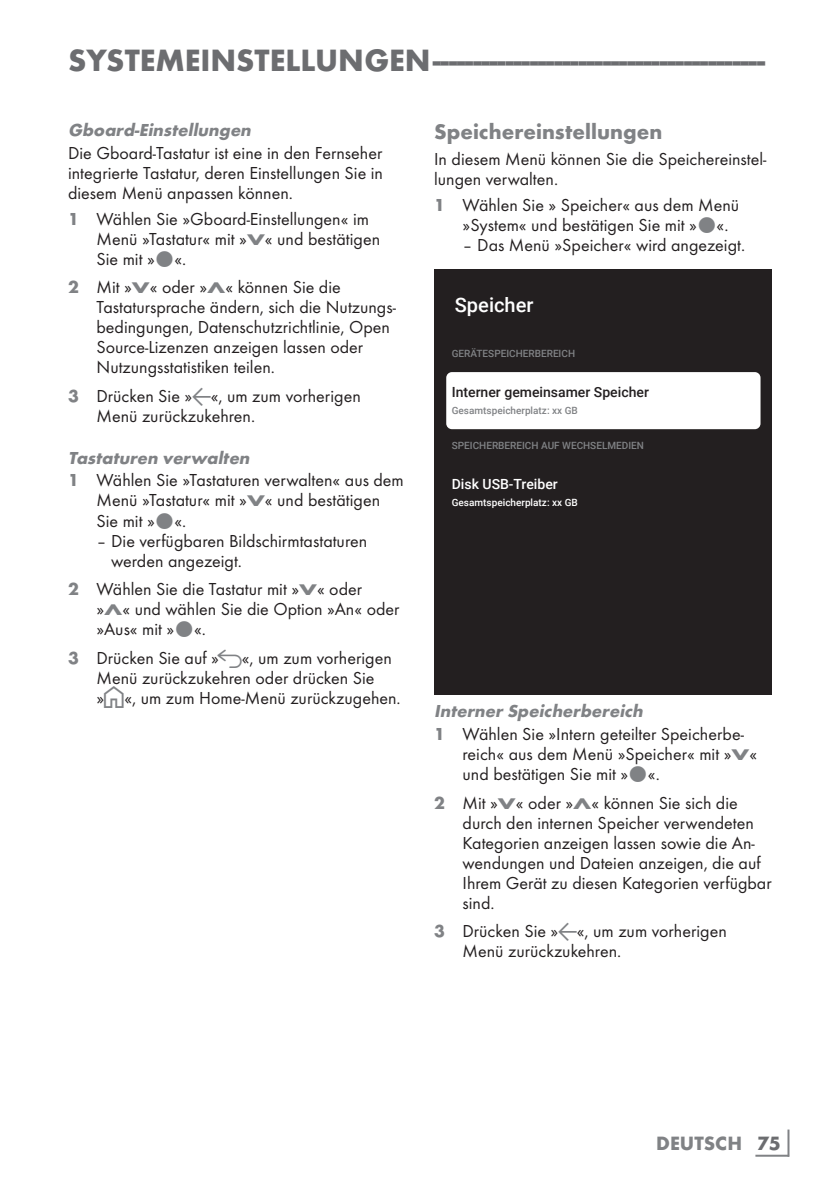
<style>
.page{position:relative;width:840px;height:1191px;background:#fff}
.page>*{position:absolute;margin:0;border:0;box-sizing:border-box;transform-origin:0 0}
.t1{font:700 32px "Futura TOT";color:#6c6d70}
.t2{font:700 22px "Futura TOT";color:#808285}
.t3{font:700 20px "Futura TOT";color:#808285}
.t4{font:500 20px "Roboto";color:#fff}
.t5{font:18px/20px "Futura TOT Boo";color:#231f20}
.t6{font:italic 700 18px "Futura TOT";color:#808285}
.t7{font:500 14px "Roboto";color:#231f20}
.t8{font:500 14px "Roboto";color:#fff}
.t9{font:500 10px "Roboto";color:#808285}
.t10{font:500 10px "Roboto";color:#fff}
.s1{font-family:"Futura TOT";font-weight:700;color:#808285}
.s2{font-family:"Futura TOT";font-weight:700;font-size:16px;color:#808285}
.s3{font-family:"Arcelik TS9 Android";font-size:20px;color:#808285}
.s4{font-family:"Arcelik TS9 Android";font-size:24px;color:#808285}
.s5{color:#6c6d70}
</style>
<div class="page">
<hr style="left:787px;top:1129px;width:2px;height:27px;background:#808285">
<hr style="left:755px;top:1154px;width:33px;height:2px;background:#808285">
<div style="left:434px;top:269px;width:337px;height:425px;background:#231f20"></div>
<div style="left:446px;top:372px;width:314px;height:57px;background:#fff;border-radius:6px"></div>
<h1 class="t1" style="left:68px;top:40px;width:698px">SYSTEMEINSTELLUNGEN------------------------------------------</h1>
<p class="t6" style="left:68px;top:119px;width:188px">Gboard-Einstellungen</p>
<p class="t5" style="left:68px;top:143px;width:316px;text-align:justify">Die Gboard-Tastatur ist eine in den Fernseher integrierte Tastatur, deren Einstellungen Sie in diesem Menü anpassen können.</p>
<p class="t5" style="left:96px;top:209px;width:285px;text-indent:-28px"><span class="s1">1</span> Wählen Sie »Gboard-Einstellungen« im<br>Menü »Tastatur« mit »<span class="s2">V</span>« und bestätigen<br>Sie mit » «.</p>
<p class="t5" style="left:96px;top:277px;width:301px;text-indent:-28px"><span class="s1">2</span> Mit »<span class="s2">V</span>« oder »<span class="s2">Λ</span>« können Sie die Tastatursprache ändern, sich die Nutzungs&shy;bedingungen, Datenschutzrichtlinie, Open Source-Lizenzen anzeigen lassen oder Nutzungsstatistiken teilen.</p>
<p class="t5" style="left:96px;top:386px;width:266px;text-indent:-28px"><span class="s1">3</span> Drücken Sie »<span class="s3">A</span>«, um zum vorherigen<br>Menü zurückzukehren.</p>
<p class="t6" style="left:68px;top:446px;width:187px">Tastaturen verwalten</p>
<p class="t5" style="left:96px;top:470px;width:309px;text-indent:-28px"><span class="s1">1</span> Wählen Sie »Tastaturen verwalten« aus dem<br>Menü »Tastatur« mit »<span class="s2">V</span>« und bestätigen<br>Sie mit » «.</p>
<p class="t5" style="left:111px;top:530px;width:257px;text-indent:-15px">– Die verfügbaren Bildschirmtastaturen werden angezeigt.</p>
<p class="t5" style="left:96px;top:579px;width:304px;text-indent:-28px"><span class="s1">2</span> Wählen Sie die Tastatur mit »<span class="s2">V</span>« oder »<span class="s2">Λ</span>« und wählen Sie die Option »An« oder »Aus« mit » «.</p>
<p class="t5" style="left:96px;top:647px;width:305px;text-indent:-28px"><span class="s1">3</span> Drücken Sie auf » <span class="s3">R</span>«, um zum vorherigen<br>Menü zurückzukehren oder drücken Sie »<span class="s4">T</span>«, um zum Home-Menü zurückzugehen.</p>
<p class="t2" style="left:434px;top:118px;width:229px">Speichereinstellungen</p>
<p class="t5" style="left:434px;top:149px;width:333px">In diesem Menü können Sie die Speichereinstel&shy;lungen verwalten.</p>
<p class="t5" style="left:462px;top:195px;width:278px;text-indent:-28px"><span class="s1">1</span> Wählen Sie » Speicher« aus dem Menü »System« und bestätigen Sie mit » «.</p>
<p class="t5" style="left:462px;top:235px;width:284px">– Das Menü »Speicher« wird angezeigt.</p>
<p class="t4" style="left:454px;top:291px;width:80px">Speicher</p>
<p class="t9" style="left:451px;top:346px;width:125px">GERÄTESPEICHERBEREICH</p>
<p class="t7" style="left:451px;top:382px;width:198px">Interner gemeinsamer Speicher</p>
<p class="t9" style="left:451px;top:404px;width:127px">Gesamtspeicherplatz: xx GB</p>
<p class="t9" style="left:451px;top:438px;width:193px">SPEICHERBEREICH AUF WECHSELMEDIEN</p>
<p class="t8" style="left:451px;top:474px;width:108px">Disk USB-Treiber</p>
<p class="t10" style="left:451px;top:495px;width:127px">Gesamtspeicherplatz: xx GB</p>
<p class="t6" style="left:434px;top:700px;width:214px">Interner Speicherbereich</p>
<p class="t5" style="left:462px;top:724px;width:296px;text-indent:-28px"><span class="s1">1</span> Wählen Sie »Intern geteilter Speicherbe&shy;reich« aus dem Menü »Speicher« mit »<span class="s2">V</span>« und bestätigen Sie mit » «.</p>
<p class="t5" style="left:462px;top:792px;width:310px;text-indent:-28px"><span class="s1">2</span> Mit »<span class="s2">V</span>« oder »<span class="s2">Λ</span>« können Sie sich die durch den internen Speicher verwendeten Kategorien anzeigen lassen sowie die An&shy;wendungen und Dateien anzeigen, die auf Ihrem Gerät zu diesen Kategorien verfügbar sind.</p>
<p class="t5" style="left:462px;top:921px;width:266px;text-indent:-28px"><span class="s1">3</span> Drücken Sie »<span class="s3">A</span>«, um zum vorherigen<br>Menü zurückzukehren.</p>
<p class="t3" style="left:656px;top:1131px;width:126px">DEUTSCH <span class="s5">75</span></p>
</div>
